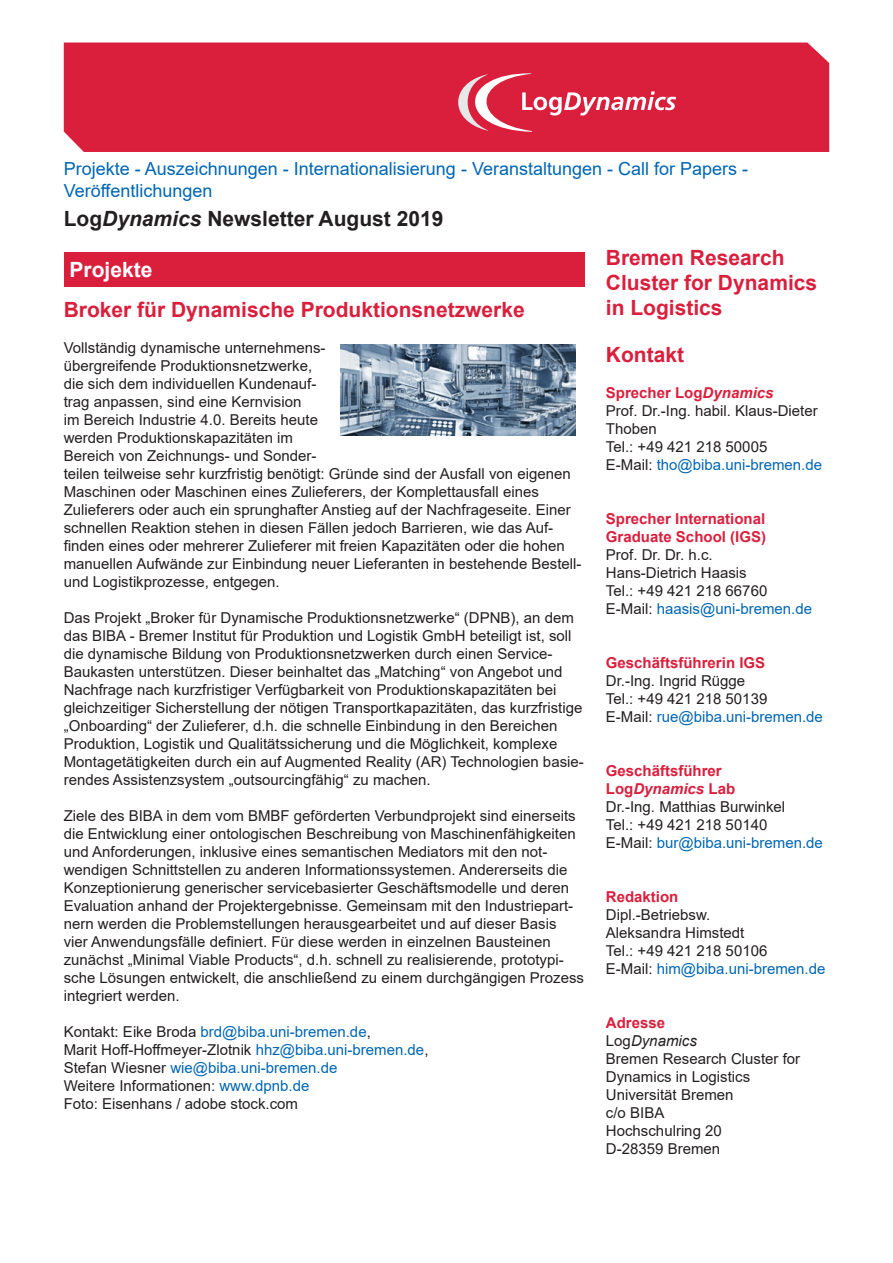
<style>
.page{position:relative;width:893px;height:1263px;background:#fff}
.page>*{position:absolute;margin:0;border:0;box-sizing:border-box;transform-origin:0 0}
.t1{font:700 21px/25.2px "Arial";color:#da1f3d}
.t2{font:700 21px "Arial";color:#231f20}
.t3{font:700 21px "Arial";color:#fff}
.t4{font:18px/21.6px "Arial";color:#0166b3}
.t5{font:15px/18px "Arial";color:#231f20}
.t6{font:700 15px/18px "Arial";color:#da1f3d}
.s1{font-style:italic}
.s2{color:#0166b3}
.s3{font-weight:700;color:#da1f3d}
.s4{font-weight:700;font-style:italic;color:#da1f3d}
</style>
<div class="page">
<div style="left:64px;top:252px;width:521px;height:34px;background:#da1f3d"></div>
<div style="left:64px;top:43px;width:765px;height:109px;background:#da1f3d"></div>
<svg style="left:448px;top:73px;width:228px;height:59px;background:#df435c"></svg>
<img style="left:340px;top:345px;width:235px;height:90px">
<p class="t4" style="left:64px;top:158px;width:686px">Projekte - Auszeichnungen - Internationalisierung - Veranstaltungen - Call for Papers -<br>Veröffentlichungen</p>
<h1 class="t2" style="left:64px;top:204px;width:381px">Log<span class="s1">Dynamics</span> Newsletter August 2019</h1>
<h1 class="t3" style="left:70px;top:255px;width:84px">Projekte</h1>
<h1 class="t1" style="left:64px;top:297px;width:462px">Broker für Dynamische Produktionsnetzwerke</h1>
<p class="t5" style="left:64px;top:339px;width:519px">Vollständig dynamische unternehmens-<br>übergreifende Produktionsnetzwerke,<br>die sich dem individuellen Kundenauf-<br>trag anpassen, sind eine Kernvision<br>im Bereich Industrie 4.0. Bereits heute<br>werden Produktionskapazitäten im<br>Bereich von Zeichnungs- und Sonder-<br>teilen teilweise sehr kurzfristig benötigt: Gründe sind der Ausfall von eigenen Maschinen oder Maschinen eines Zulieferers, der Komplettausfall eines Zulieferers oder auch ein sprunghafter Anstieg auf der Nachfrageseite. Einer schnellen Reaktion stehen in diesen Fällen jedoch Barrieren, wie das Auf&shy;finden eines oder mehrerer Zulieferer mit freien Kapazitäten oder die hohen manuellen Aufwände zur Einbindung neuer Lieferanten in bestehende Bestell&shy;und Logistikprozesse, entgegen.</p>
<p class="t5" style="left:64px;top:609px;width:522px">Das Projekt „Broker für Dynamische Produktionsnetzwerke“ (DPNB), an dem das BIBA - Bremer Institut für Produktion und Logistik GmbH beteiligt ist, soll die dynamische Bildung von Produktionsnetzwerken durch einen Service-Baukasten unterstützen. Dieser beinhaltet das „Matching“ von Angebot und Nachfrage nach kurzfristiger Verfügbarkeit von Produktionskapazitäten bei gleichzeitiger Sicherstellung der nötigen Transportkapazitäten, das kurzfristige „Onboarding“ der Zulieferer, d.h. die schnelle Einbindung in den Bereichen Produktion, Logistik und Qualitätssicherung und die Möglichkeit, komplexe Montagetätigkeiten durch ein auf Augmented Reality (AR) Technologien basie&shy;rendes Assistenzsystem „outsourcingfähig“ zu machen.</p>
<p class="t5" style="left:64px;top:807px;width:522px">Ziele des BIBA in dem vom BMBF geförderten Verbundprojekt sind einerseits die Entwicklung einer ontologischen Beschreibung von Maschinenfähigkeiten und Anforderungen, inklusive eines semantischen Mediators mit den not&shy;wendigen Schnittstellen zu anderen Informationssystemen. Andererseits die Konzeptionierung generischer servicebasierter Geschäftsmodelle und deren Evaluation anhand der Projektergebnisse. Gemeinsam mit den Industriepart&shy;nern werden die Problemstellungen herausgearbeitet und auf dieser Basis vier Anwendungsfälle definiert. Für diese werden in einzelnen Bausteinen zunächst „Minimal Viable Products“, d.h. schnell zu realisierende, prototypi&shy;sche Lösungen entwickelt, die anschließend zu einem durchgängigen Prozess integriert werden.</p>
<p class="t5" style="left:64px;top:1023px;width:366px">Kontakt: Eike Broda <span class="s2">brd@biba.uni-bremen.de</span>,<br>Marit Hoff-Hoffmeyer-Zlotnik <span class="s2">hhz@biba.uni-bremen.de</span>, Stefan Wiesner <span class="s2">wie@biba.uni-bremen.de<br></span>Weitere Informationen: <span class="s2">www.dpnb.de<br></span>Foto: Eisenhans / adobe stock.com</p>
<h1 class="t1" style="left:606px;top:245px;width:213px">Bremen Research<br>Cluster for Dynamics in Logistics</h1>
<h1 class="t1" style="left:606px;top:343px;width:80px">Kontakt</h1>
<p class="t5" style="left:606px;top:384px;width:218px"><span class="s3">Sprecher Log</span><span class="s4">Dynamics<br></span>Prof. Dr.-Ing. habil. Klaus-Dieter<br>Thoben<br>Tel.: +49 421 218 50005<br>E-Mail: <span class="s2">tho@biba.uni-bremen.de</span></p>
<p class="t6" style="left:606px;top:510px;width:162px">Sprecher International<br>Graduate School (IGS)</p>
<p class="t5" style="left:606px;top:546px;width:208px">Prof. Dr. Dr. h.c.<br>Hans-Dietrich Haasis<br>Tel.: +49 421 218 66760<br>E-Mail: <span class="s2">haasis@uni-bremen.de</span></p>
<p class="t6" style="left:606px;top:654px;width:161px">Geschäftsführerin IGS</p>
<p class="t5" style="left:606px;top:672px;width:218px">Dr.-Ing. Ingrid Rügge<br>Tel.: +49 421 218 50139<br>E-Mail: <span class="s2">rue@biba.uni-bremen.de</span></p>
<p class="t5" style="left:606px;top:762px;width:218px"><span class="s3">Geschäftsführer<br>Log</span><span class="s4">Dynamics</span> <span class="s3">Lab<br></span>Dr.-Ing. Matthias Burwinkel<br>Tel.: +49 421 218 50140<br>E-Mail: <span class="s2">bur@biba.uni-bremen.de</span></p>
<p class="t6" style="left:606px;top:888px;width:74px">Redaktion</p>
<p class="t5" style="left:606px;top:906px;width:221px">Dipl.-Betriebsw.<br>Aleksandra Himstedt<br>Tel.: +49 421 218 50106<br>E-Mail: <span class="s2">him@biba.uni-bremen.de</span></p>
<p class="t5" style="left:606px;top:1014px;width:196px"><span class="s3">Adresse<br></span>Log<span class="s1">Dynamics<br></span>Bremen Research Cluster for<br>Dynamics in Logistics<br>Universität Bremen<br>c/o BIBA<br>Hochschulring 20<br>D-28359 Bremen</p>
</div>
